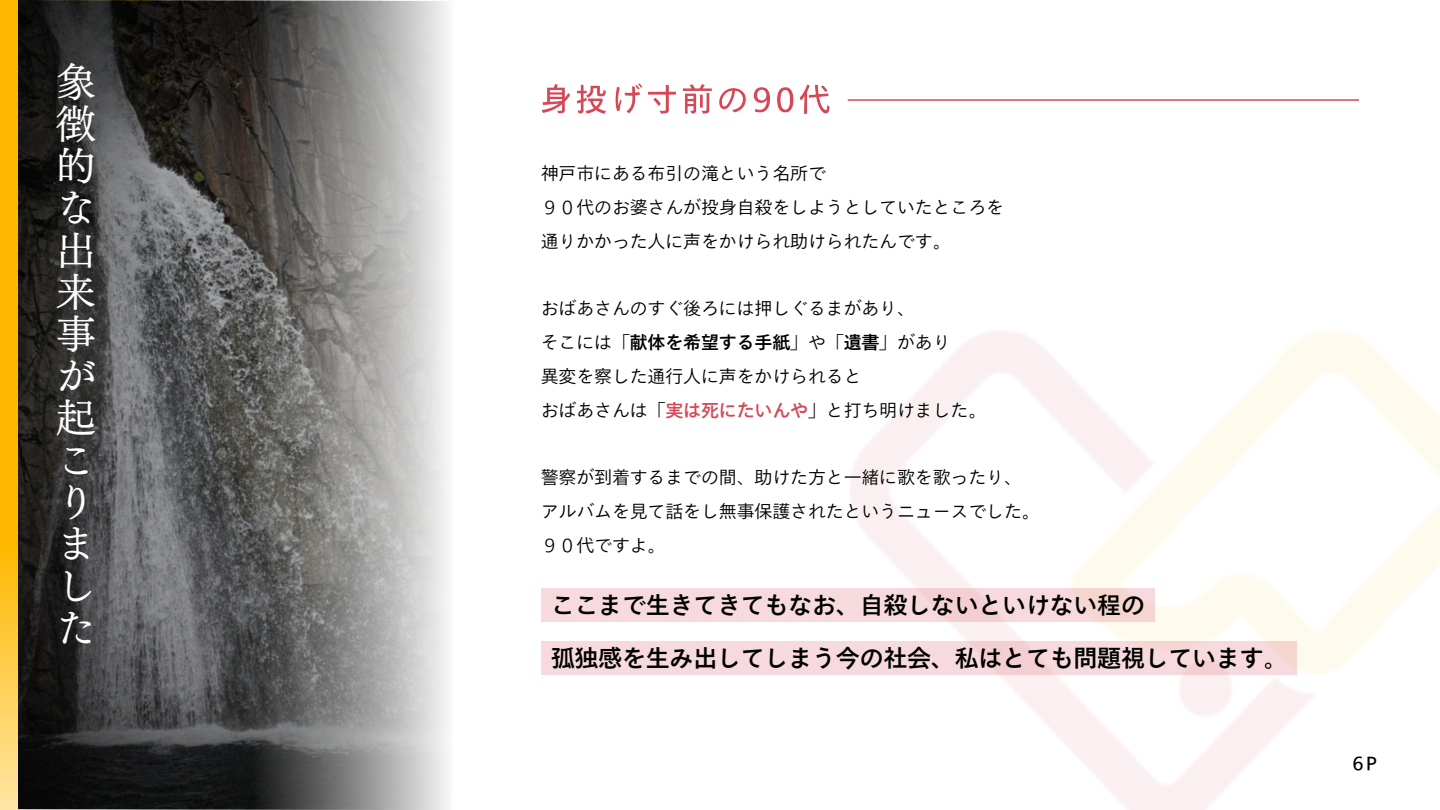
<style>
.page{position:relative;width:1440px;height:810px;background:#fff}
.page>*{position:absolute;margin:0;border:0;box-sizing:border-box;transform-origin:0 0}
.t1{font:40px/42px "Canva UD Mincho Pr 6 N M";color:#fff;text-align:justify}
.t2{font:500 24px "Tazugane Gothic Std N";letter-spacing:-.01em;color:#000}
.t3{font:300 18px "Tazugane Gothic Std N";letter-spacing:-.01em;color:#000}
.t4{font:18px "Tazugane Gothic Std N";color:#000}
.s1{font-weight:500}
.s2{font-weight:500;color:#d54856}
</style>
<div class="page">
<img style="left:18px;top:0;width:232px;height:810px">
<img style="left:541px;top:83px;width:289px;height:31px">
<hr style="left:848px;top:99px;width:511px;height:2px;background:#d54856">
<svg style="left:250px;top:0;width:198px;height:810px"></svg>
<svg style="left:0;top:0;width:18px;height:810px;fill:#ffb800"></svg>
<div style="left:541px;top:588px;width:613px;height:34px;background:#d54856;opacity:.2"></div>
<div style="left:541px;top:641px;width:756px;height:33px;background:#f6dadd"></div>
<p class="t1" style="left:56px;top:60px;width:41px">象徴的な出来事が起こりました</p>
<p class="t3" style="left:541px;top:165px;width:287px">神戸市にある布引の滝という名所で</p>
<h1 class="t3" style="left:541px;top:198px;width:465px">９０代のお婆さんが投身自殺をしようとしていたところを</h1>
<p class="t3" style="left:541px;top:232px;width:412px">通りかかった人に声をかけられ助けられたんです。</p>
<p class="t3" style="left:541px;top:300px;width:376px">おばあさんのすぐ後ろには押しぐるまがあり、</p>
<p class="t3" style="left:541px;top:333px;width:412px">そこには「<span class="s1">献体を希望する手紙</span>」や「<span class="s1">遺書</span>」があり</p>
<p class="t3" style="left:541px;top:367px;width:322px">異変を察した通行人に声をかけられると</p>
<p class="t3" style="left:541px;top:401px;width:447px">おばあさんは「<span class="s2">実は死にたいんや</span>」と打ち明けました。</p>
<p class="t3" style="left:541px;top:468px;width:483px">警察が到着するまでの間、助けた方と一緒に歌を歌ったり、</p>
<p class="t3" style="left:541px;top:502px;width:501px">アルバムを見て話をし無事保護されたというニュースでした。</p>
<p class="t3" style="left:541px;top:536px;width:126px">９０代ですよ。</p>
<p class="t2" style="left:551px;top:593px;width:596px">ここまで生きてきてもなお、自殺しないといけない程の</p>
<h4 class="t2" style="left:551px;top:646px;width:738px">孤独感を生み出してしまう今の社会、私はとても問題視しています。</h4>
<p class="t4" style="left:1353px;top:754px;width:26px">6P</p>
</div>
